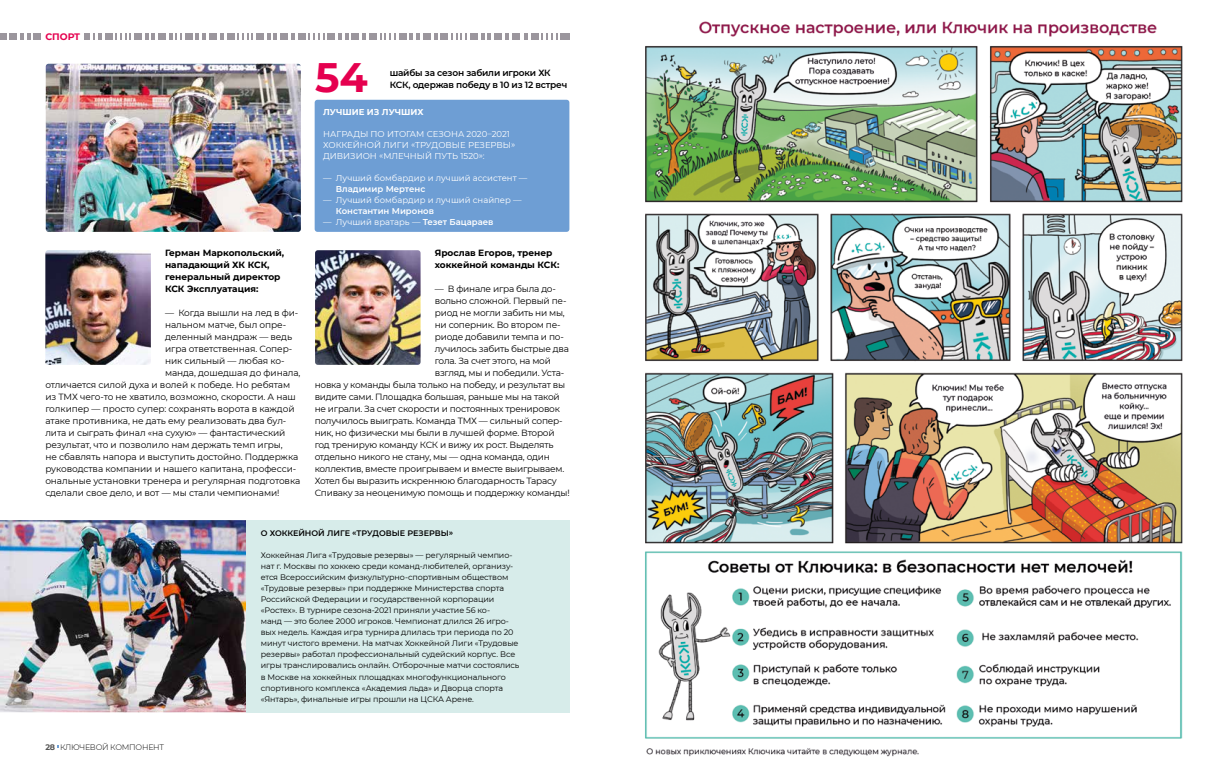
<style>
.page{position:relative;width:1219px;height:766px;background:#fff}
.page>*{position:absolute;margin:0;border:0;box-sizing:border-box;transform-origin:0 0}
.t1{font:700 41.1px "Montserrat";color:#e5004f}
.t2{font:700 9.4px "Montserrat";color:#e5004f}
.t3{font:9px "Montserrat";letter-spacing:-.025em;color:#000}
.t4{font:700 9px/12px "Montserrat";color:#000}
.t5{font:600 9px/12px "Montserrat";letter-spacing:-.02em;color:#000}
.t6{font:8.5px/11px "Montserrat";color:#fff}
.t7{font:600 8.5px "Montserrat";color:#fff}
.t8{font:700 8.5px "Montserrat";color:#fff}
.t9{font:8px/11px "Montserrat";letter-spacing:-.01em;color:#000}
.t10{font:600 8px "Montserrat";color:#000}
.t11{font:300 8px "Montserrat";letter-spacing:-.03em;color:#000}
.s1{font-weight:600}
.s2{font-weight:700;color:#565655}
</style>
<div class="page">
<img style="left:645px;top:21px;width:538px;height:736px">
<div style="left:33px;top:33px;width:8px;height:7px;background:#9b969d"></div>
<div style="left:9px;top:33px;width:8px;height:7px;background:#9b969d"></div>
<svg style="left:20px;top:33px;width:11px;height:7px"></svg>
<div style="left:0;top:33px;width:6px;height:7px;background:#9b969d"></div>
<div style="left:209px;top:33px;width:8px;height:7px;background:#9b969d"></div>
<div style="left:185px;top:33px;width:8px;height:7px;background:#9b969d"></div>
<svg style="left:195px;top:33px;width:11px;height:7px"></svg>
<div style="left:84px;top:33px;width:6px;height:7px;background:#9b969d"></div>
<svg style="left:169px;top:33px;width:13px;height:7px"></svg>
<div style="left:280px;top:33px;width:8px;height:7px;background:#9b969d"></div>
<div style="left:256px;top:33px;width:8px;height:7px;background:#9b969d"></div>
<div style="left:227px;top:33px;width:7px;height:7px;background:#9b969d"></div>
<svg style="left:267px;top:33px;width:10px;height:7px"></svg>
<svg style="left:220px;top:33px;width:4px;height:7px"></svg>
<svg style="left:237px;top:33px;width:16px;height:7px"></svg>
<div style="left:158px;top:33px;width:8px;height:7px;background:#9b969d"></div>
<div style="left:134px;top:33px;width:8px;height:7px;background:#9b969d"></div>
<div style="left:105px;top:33px;width:7px;height:7px;background:#9b969d"></div>
<svg style="left:145px;top:33px;width:10px;height:7px"></svg>
<svg style="left:93px;top:33px;width:9px;height:7px"></svg>
<svg style="left:115px;top:33px;width:16px;height:7px"></svg>
<div style="left:351px;top:33px;width:8px;height:7px;background:#9b969d"></div>
<div style="left:327px;top:33px;width:8px;height:7px;background:#9b969d"></div>
<div style="left:298px;top:33px;width:8px;height:7px;background:#9b969d"></div>
<svg style="left:338px;top:33px;width:11px;height:7px"></svg>
<svg style="left:291px;top:33px;width:4px;height:7px"></svg>
<svg style="left:308px;top:33px;width:17px;height:7px"></svg>
<div style="left:423px;top:33px;width:8px;height:7px;background:#9b969d"></div>
<div style="left:399px;top:33px;width:7px;height:7px;background:#9b969d"></div>
<div style="left:369px;top:33px;width:8px;height:7px;background:#9b969d"></div>
<svg style="left:409px;top:33px;width:11px;height:7px"></svg>
<svg style="left:362px;top:33px;width:4px;height:7px"></svg>
<svg style="left:380px;top:33px;width:16px;height:7px"></svg>
<div style="left:494px;top:33px;width:8px;height:7px;background:#9b969d"></div>
<div style="left:470px;top:33px;width:8px;height:7px;background:#9b969d"></div>
<div style="left:440px;top:33px;width:8px;height:7px;background:#9b969d"></div>
<svg style="left:481px;top:33px;width:10px;height:7px"></svg>
<svg style="left:434px;top:33px;width:4px;height:7px"></svg>
<svg style="left:451px;top:33px;width:16px;height:7px"></svg>
<div style="left:560px;top:33px;width:10px;height:7px;background:#9b969d"></div>
<div style="left:531px;top:33px;width:8px;height:7px;background:#9b969d"></div>
<svg style="left:524px;top:33px;width:4px;height:7px"></svg>
<svg style="left:541px;top:33px;width:17px;height:7px"></svg>
<div style="left:512px;top:33px;width:8px;height:7px;background:#9b969d"></div>
<svg style="left:505px;top:33px;width:4px;height:7px"></svg>
<img style="left:0;top:520px;width:247px;height:192px">
<div style="left:247px;top:520px;width:323px;height:192px;background:#d7ecea"></div>
<img style="left:45px;top:250px;width:106px;height:115px">
<img style="left:315px;top:250px;width:106px;height:115px">
<img style="left:46px;top:64px;width:255px;height:168px">
<div style="left:315px;top:100px;width:254px;height:132px;background:#6e9ed4;border-radius:3px"></div>
<p class="t2" style="left:45px;top:30px;width:36px">СПОРТ</p>
<p class="t4" style="left:165px;top:246px;width:121px">Герман Маркопольский, нападающий ХК КСК, генеральный директор<br>КСК Эксплуатация:</p>
<p class="t3" style="left:165px;top:306px;width:135px">— Когда вышли на лед в фи-</p>
<p class="t3" style="left:165px;top:318px;width:123px">нальном матче, был опре-</p>
<p class="t3" style="left:165px;top:330px;width:129px">деленный мандраж — ведь</p>
<p class="t3" style="left:165px;top:342px;width:129px">игра ответственная. Сопер-</p>
<p class="t3" style="left:165px;top:354px;width:121px">ник сильный — любая ко-</p>
<p class="t3" style="left:165px;top:366px;width:137px">манда, дошедшая до финала,</p>
<p class="t3" style="left:45px;top:378px;width:246px">отличается силой духа и волей к победе. Но ребятам</p>
<p class="t3" style="left:45px;top:390px;width:252px">из ТМХ чего‑то не хватило, возможно, скорости. А наш</p>
<p class="t3" style="left:45px;top:402px;width:251px">голкипер — просто супер: сохранять ворота в каждой</p>
<p class="t3" style="left:45px;top:414px;width:243px">атаке противника, не дать ему реализовать два бул-</p>
<p class="t3" style="left:45px;top:426px;width:242px">лита и сыграть финал «на сухую» — фантастический</p>
<p class="t3" style="left:45px;top:438px;width:239px">результат, что и позволило нам держать темп игры,</p>
<p class="t3" style="left:45px;top:450px;width:254px">не сбавлять напора и выступить достойно. Поддержка</p>
<p class="t3" style="left:45px;top:462px;width:252px">руководства компании и нашего капитана, професси-</p>
<p class="t3" style="left:45px;top:474px;width:256px">ональные установки тренера и регулярная подготовка</p>
<p class="t3" style="left:45px;top:486px;width:236px">сделали свое дело, и вот — мы стали чемпионами!</p>
<h1 class="t1" style="left:315px;top:47px;width:54px">54</h1>
<p class="t5" style="left:390px;top:66px;width:179px">шайбы за сезон забили игроки ХК<br>КСК, одержав победу в 10 из 12 встреч</p>
<p class="t8" style="left:323px;top:105px;width:102px">ЛУЧШИЕ ИЗ ЛУЧШИХ</p>
<p class="t6" style="left:323px;top:128px;width:194px">НАГРАДЫ ПО ИТОГАМ СЕЗОНА 2020–2021<br>ХОККЕЙНОЙ ЛИГИ «ТРУДОВЫЕ РЕЗЕРВЫ»<br>ДИВИЗИОН «МЛЕЧНЫЙ ПУТЬ 1520»:</p>
<p class="t6" style="left:323px;top:172px;width:206px">— Лучший бомбардир и лучший ассистент —</p>
<p class="t7" style="left:336px;top:183px;width:91px">Владимир Мертенс</p>
<p class="t6" style="left:323px;top:194px;width:200px">— Лучший бомбардир и лучший снайпер —</p>
<p class="t7" style="left:336px;top:205px;width:100px">Константин Миронов</p>
<p class="t6" style="left:323px;top:216px;width:172px">— Лучший вратарь — <span class="s1">Тезет Бацараев</span></p>
<p class="t4" style="left:435px;top:246px;width:126px">Ярослав Егоров, тренер хоккейной команды КСК:</p>
<p class="t3" style="left:435px;top:282px;width:123px">— В финале игра была до-</p>
<p class="t3" style="left:435px;top:294px;width:133px">вольно сложной. Первый пе-</p>
<p class="t3" style="left:435px;top:306px;width:132px">риод не могли забить ни мы,</p>
<p class="t3" style="left:435px;top:318px;width:127px">ни соперник. Во втором пе-</p>
<p class="t3" style="left:435px;top:330px;width:131px">риоде добавили темпа и по-</p>
<p class="t3" style="left:435px;top:342px;width:136px">лучилось забить быстрые два</p>
<p class="t3" style="left:435px;top:354px;width:118px">гола. За счет этого, на мой</p>
<p class="t3" style="left:435px;top:366px;width:131px">взгляд, мы и победили. Уста-</p>
<p class="t3" style="left:315px;top:378px;width:252px">новка у команды была только на победу, и результат вы</p>
<p class="t3" style="left:315px;top:390px;width:247px">видите сами. Площадка большая, раньше мы на такой</p>
<p class="t3" style="left:315px;top:402px;width:247px">не играли. За счет скорости и постоянных тренировок</p>
<p class="t3" style="left:315px;top:414px;width:250px">получилось выиграть. Команда ТМХ — сильный сопер-</p>
<p class="t3" style="left:315px;top:426px;width:241px">ник, но физически мы были в лучшей форме. Второй</p>
<p class="t3" style="left:315px;top:438px;width:240px">год тренирую команду КСК и вижу их рост. Выделять</p>
<p class="t3" style="left:315px;top:450px;width:237px">отдельно никого не стану, мы — одна команда, один</p>
<p class="t3" style="left:315px;top:462px;width:251px">коллектив, вместе проигрываем и вместе выигрываем.</p>
<p class="t3" style="left:315px;top:474px;width:244px">Хотел бы выразить искреннюю благодарность Тарасу</p>
<p class="t3" style="left:315px;top:486px;width:257px">Спиваку за неоценимую помощь и поддержку команды!</p>
<p class="t11" style="left:45px;top:741px;width:120px"><span class="s2">28</span> КЛЮЧЕВОЙ КОМПОНЕНТ</p>
<p class="t10" style="left:261px;top:527px;width:194px">О ХОККЕЙНОЙ ЛИГЕ «ТРУДОВЫЕ РЕЗЕРВЫ»</p>
<p class="t9" style="left:261px;top:549px;width:260px">Хоккейная Лига «Трудовые резервы» — регулярный чемпио&shy;нат г. Москвы по хоккею среди команд-любителей, организу&shy;ется Всероссийским физкультурно-спортивным обществом «Трудовые резервы» при поддержке Министерства спорта Российской Федерации и государственной корпорации «Ростех». В турнире сезона-2021 приняли участие 56 ко-<br>манд — это более 2000 игроков. Чемпионат длился 26 игро&shy;вых недель. Каждая игра турнира длилась три периода по 20 минут чистого времени. На матчах Хоккейной Лиги «Трудовые резервы» работал профессиональный судейский корпус. Все игры транслировались онлайн. Отборочные матчи состоялись в Москве на хоккейных площадках многофункционального спортивного комплекса «Академия льда» и Дворца спорта «Янтарь», финальные игры прошли на ЦСКА Арене.</p>
</div>
